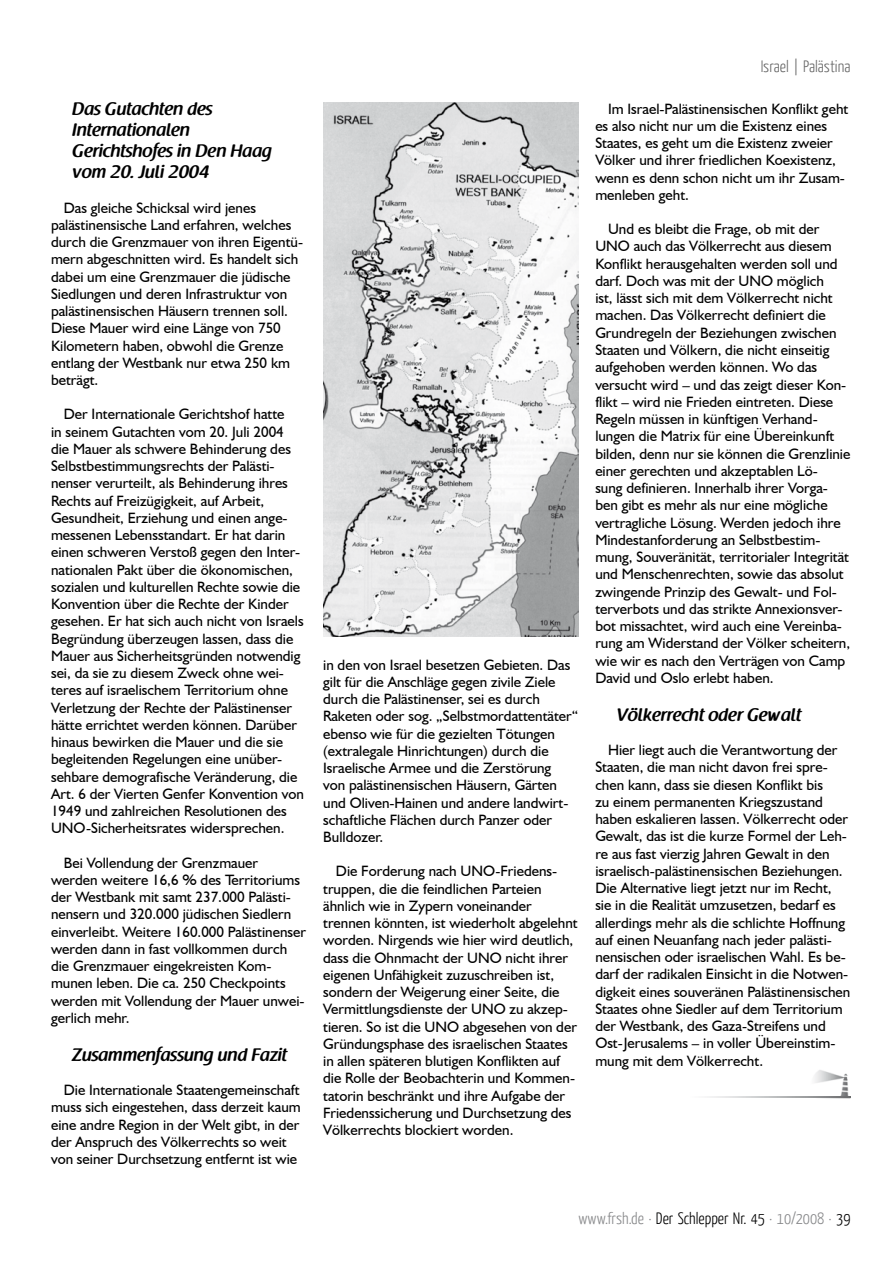
<style>
.page{position:relative;width:893px;height:1263px;background:#fff}
.page>*{position:absolute;margin:0;border:0;box-sizing:border-box;transform-origin:0 0}
.t1{font:600 18px/21px "Raspoutine";color:#000}
.t2{font:300 16.5px "Yanone Kaffeesatz";color:#87888a}
.t3{font:300 16.5px "Yanone Kaffeesatz";color:#000}
.t4{font:15px/17.2px "Humanist 521 BT";color:#000}
.s1{color:#000}
</style>
<div class="page">
<img style="left:811px;top:1070px;width:39px;height:29px">
<img style="left:709px;top:1096px;width:141px;height:1px">
<img style="left:323px;top:102px;width:255px;height:535px">
<p class="t1" style="left:72px;top:99px;width:201px">Das Gutachten des<br>Internationalen<br>Gerichtshofes in Den Haag vom 20. Juli 2004</p>
<p class="t4" style="left:51px;top:198px;width:254px;text-indent:13px">Das gleiche Schicksal wird jenes palästinensische Land erfahren, welches durch die Grenzmauer von ihren Eigentü&shy;mern abgeschnitten wird. Es handelt sich dabei um eine Grenzmauer die jüdische Siedlungen und deren Infrastruktur von palästinensischen Häusern trennen soll.<br>Diese Mauer wird eine Länge von 750<br>Kilometern haben, obwohl die Grenze entlang der Westbank nur etwa 250 km beträgt.</p>
<p class="t4" style="left:51px;top:405px;width:255px;text-indent:13px">Der Internationale Gerichtshof hatte<br>in seinem Gutachten vom 20. Juli 2004 die Mauer als schwere Behinderung des Selbstbestimmungsrechts der Palästi&shy;nenser verurteilt, als Behinderung ihres Rechts auf Freizügigkeit, auf Arbeit, Gesundheit, Erziehung und einen ange&shy;messenen Lebensstandart. Er hat darin einen schweren Verstoß gegen den Inter&shy;nationalen Pakt über die ökonomischen, sozialen und kulturellen Rechte sowie die Konvention über die Rechte der Kinder gesehen. Er hat sich auch nicht von Israels Begründung überzeugen lassen, dass die Mauer aus Sicherheitsgründen notwendig sei, da sie zu diesem Zweck ohne wei&shy;teres auf israelischem Territorium ohne Verletzung der Rechte der Palästinenser hätte errichtet werden können. Darüber hinaus bewirken die Mauer und die sie begleitenden Regelungen eine unüber&shy;sehbare demografische Veränderung, die Art. 6 der Vierten Genfer Konvention von 1949 und zahlreichen Resolutionen des UNO-Sicherheitsrates widersprechen.</p>
<p class="t4" style="left:51px;top:853px;width:257px;text-indent:13px">Bei Vollendung der Grenzmauer werden weitere 16,6 % des Territoriums der Westbank mit samt 237.000 Palästi&shy;nensern und 320.000 jüdischen Siedlern einverleibt. Weitere 160.000 Palästinenser werden dann in fast vollkommen durch die Grenzmauer eingekreisten Kom&shy;munen leben. Die ca. 250 Checkpoints werden mit Vollendung der Mauer unwei&shy;gerlich mehr.</p>
<p class="t1" style="left:72px;top:1044px;width:216px">Zusammenfassung und Fazit</p>
<p class="t4" style="left:51px;top:1081px;width:251px;text-indent:13px">Die Internationale Staatengemeinschaft muss sich eingestehen, dass derzeit kaum eine andre Region in der Welt gibt, in der der Anspruch des Völkerrechts so weit von seiner Durchsetzung entfernt ist wie</p>
<p class="t4" style="left:323px;top:655px;width:257px">in den von Israel besetzen Gebieten. Das gilt für die Anschläge gegen zivile Ziele durch die Palästinenser, sei es durch Raketen oder sog. „Selbstmordattentäter“ ebenso wie für die gezielten Tötungen (extralegale Hinrichtungen) durch die Israelische Armee und die Zerstörung<br>von palästinensischen Häusern, Gärten und Oliven-Hainen und andere landwirt&shy;schaftliche Flächen durch Panzer oder Bulldozer.</p>
<p class="t4" style="left:323px;top:862px;width:256px;text-indent:13px">Die Forderung nach UNO-Friedens&shy;truppen, die die feindlichen Parteien ähnlich wie in Zypern voneinander trennen könnten, ist wiederholt abgelehnt worden. Nirgends wie hier wird deutlich, dass die Ohnmacht der UNO nicht ihrer eigenen Unfähigkeit zuzuschreiben ist, sondern der Weigerung einer Seite, die Vermittlungsdienste der UNO zu akzep&shy;tieren. So ist die UNO abgesehen von der Gründungsphase des israelischen Staates in allen späteren blutigen Konflikten auf die Rolle der Beobachterin und Kommen&shy;tatorin beschränkt und ihre Aufgabe der Friedenssicherung und Durchsetzung des Völkerrechts blockiert worden.</p>
<p class="t3" style="left:761px;top:56px;width:91px">Israel | Palästina</p>
<p class="t4" style="left:595px;top:100px;width:254px;text-indent:13px">Im Israel-Palästinensischen Konflikt geht es also nicht nur um die Existenz eines Staates, es geht um die Existenz zweier Völker und ihrer friedlichen Koexistenz, wenn es denn schon nicht um ihr Zusam&shy;menleben geht.</p>
<p class="t4" style="left:595px;top:220px;width:257px;text-indent:13px">Und es bleibt die Frage, ob mit der UNO auch das Völkerrecht aus diesem Konflikt herausgehalten werden soll und darf. Doch was mit der UNO möglich<br>ist, lässt sich mit dem Völkerrecht nicht machen. Das Völkerrecht definiert die Grundregeln der Beziehungen zwischen Staaten und Völkern, die nicht einseitig aufgehoben werden können. Wo das versucht wird – und das zeigt dieser Kon&shy;flikt – wird nie Frieden eintreten. Diese Regeln müssen in künftigen Verhand&shy;lungen die Matrix für eine Übereinkunft bilden, denn nur sie können die Grenzlinie einer gerechten und akzeptablen Lö-<br>sung definieren. Innerhalb ihrer Vorga&shy;ben gibt es mehr als nur eine mögliche vertragliche Lösung. Werden jedoch ihre Mindestanforderung an Selbstbestim&shy;mung, Souveränität, territorialer Integrität und Menschenrechten, sowie das absolut zwingende Prinzip des Gewalt- und Fol&shy;terverbots und das strikte Annexionsver&shy;bot missachtet, wird auch eine Vereinba&shy;rung am Widerstand der Völker scheitern, wie wir es nach den Verträgen von Camp David und Oslo erlebt haben.</p>
<p class="t1" style="left:617px;top:704px;width:186px">Völkerrecht oder Gewalt</p>
<p class="t4" style="left:595px;top:741px;width:257px;text-indent:13px">Hier liegt auch die Verantwortung der Staaten, die man nicht davon frei spre&shy;chen kann, dass sie diesen Konflikt bis<br>zu einem permanenten Kriegszustand haben eskalieren lassen. Völkerrecht oder Gewalt, das ist die kurze Formel der Leh&shy;re aus fast vierzig Jahren Gewalt in den israelisch-palästinensischen Beziehungen.<br>Die Alternative liegt jetzt nur im Recht, sie in die Realität umzusetzen, bedarf es allerdings mehr als die schlichte Hoffnung auf einen Neuanfang nach jeder palästi&shy;nensischen oder israelischen Wahl. Es be&shy;darf der radikalen Einsicht in die Notwen&shy;digkeit eines souveränen Palästinensischen Staates ohne Siedler auf dem Territorium der Westbank, des Gaza-Streifens und Ost-Jerusalems – in voller Übereinstim&shy;mung mit dem Völkerrecht.</p>
<p class="t2" style="left:578px;top:1208px;width:273px">www.frsh.de · <span class="s1">Der Schlepper Nr. 45</span> · 10/2008 · <span class="s1">39</span></p>
</div>
